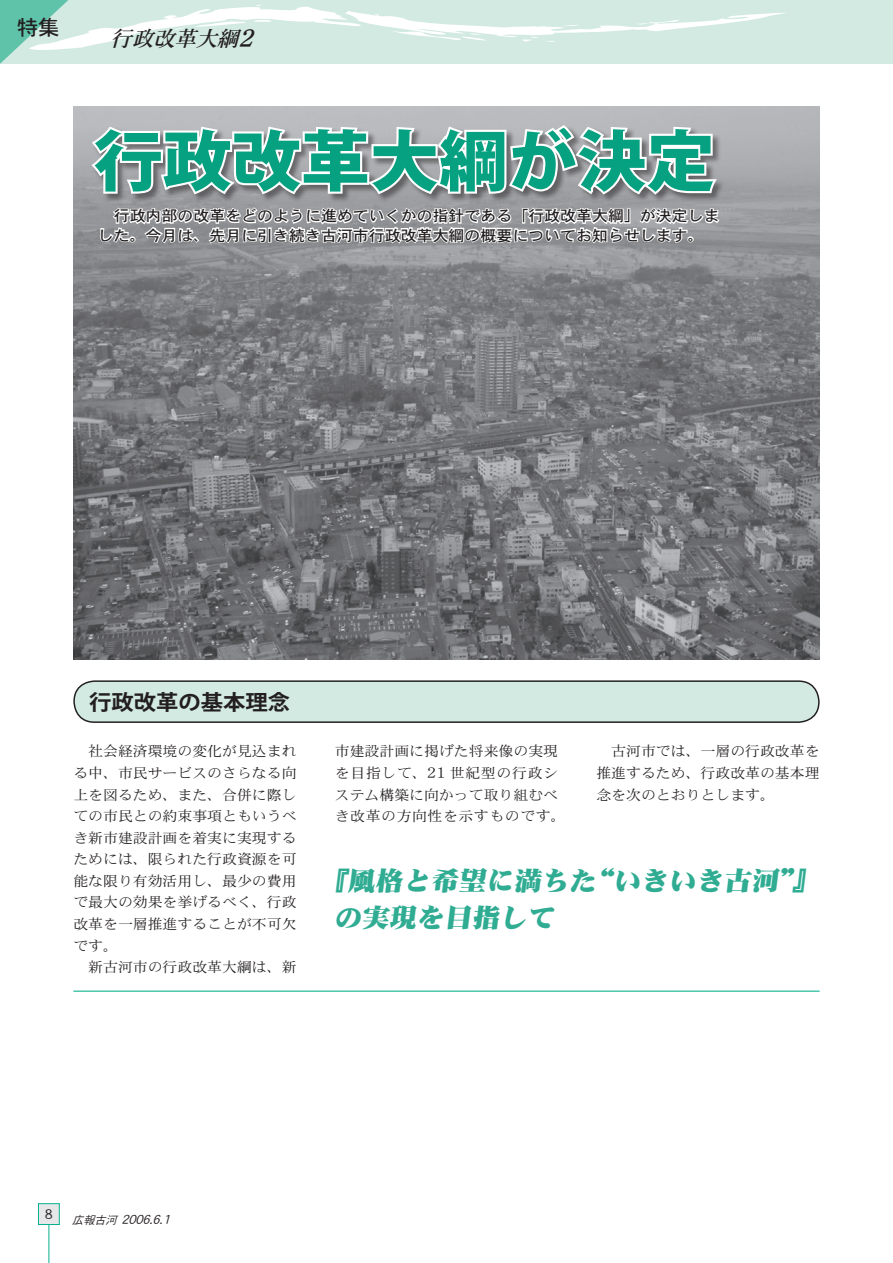
<style>
.page{position:relative;width:893px;height:1263px;background:#fff}
.page>*{position:absolute;margin:0;border:0;box-sizing:border-box;transform-origin:0 0}
.t1{font:800 65.7px "Koz Go Std";color:#05a181;scale:1.05 1}
.t2{font:26.25px/37.2px "DF Mincho Std W14";color:#30ac93;scale:1.05 1}
.t3{font:italic 21.3px "DFHS Mincho Std W5";color:#231f20}
.t4{font:21.3px "DFHS Gothic Std W5";color:#231f20}
.t5{font:700 21.15px "Koz Go Std";color:#231f20;scale:1.05 1}
.t6{font:15.15px/19.2px "DFHS Gothic Std W5";color:#231f20;scale:1.05 1}
.t7{font:14.1px/21.6px "DFHS Mincho Std W3";color:#231f20;text-align:justify;scale:1.05 1}
.t8{font:italic 13.95px "DFHS Gothic Std W3";color:#231f20}
.s1{font-size:26.55px}
.s2{font-size:16.2px}
.s3{font-size:11.1px}
</style>
<div class="page">
<img style="left:73px;top:106px;width:746px;height:553px">
<div style="left:0;top:0;width:893px;height:64px;background:#d2eae2"></div>
<hr style="left:49px;top:1214px;width:1px;height:49px;background:#05b08d">
<div style="left:38px;top:1204px;width:21px;height:20px;background:#e6e7e9"></div>
<div style="left:38px;top:1203px;width:22px;height:22px;border:1px solid #05b08d"></div>
<div style="left:74px;top:681px;width:745px;height:41px;background:#d2eae2;border-radius:21px"></div>
<div style="left:73px;top:680px;width:747px;height:43px;border:1px solid #231f20;border-radius:21px"></div>
<svg style="left:0;top:0;width:788px;height:274px"></svg>
<hr style="left:73px;top:990px;width:747px;height:2px;background:#05b08d">
<h3 class="t4" style="left:17px;top:16px;width:44px">特集</h3>
<h3 class="t3" style="left:111px;top:27px;width:152px">行政改革大綱<span class="s1">2</span></h3>
<h1 class="t1" style="left:94px;top:118px;width:594px">行政改革大綱が決定</h1>
<p class="t6" style="left:98px;top:206px;width:594px;text-indent:16px">行政内部の改革をどのように進めていくかの指針である「行政改革大綱」が決定しました。今月は、先月に引き続き古河市行政改革大綱の概要についてお知らせします。</p>
<h3 class="t5" style="left:89px;top:688px;width:193px">行政改革の基本理念</h3>
<p class="t7" style="left:73px;top:740px;width:214px;text-indent:15px">社会経済環境の変化が見込まれる中、市民サービスのさらなる向上を図るため、また、合併に際しての市民との約束事項ともいうべき新市建設計画を着実に実現するためには、限られた行政資源を可能な限り有効活用し、最少の費用で最大の効果を挙げるべく、行政改革を一層推進することが不可欠です。</p>
<p class="t7" style="left:88px;top:956px;width:200px">新古河市の行政改革大綱は、新</p>
<p class="t7" style="left:335px;top:740px;width:221px;text-align:left">市建設計画に掲げた将来像の実現を目指して、<span class="s2">21</span> 世紀型の行政システム構築に向かって取り組むべき改革の方向性を示すものです。</p>
<p class="t7" style="left:596px;top:740px;width:214px;text-indent:15px">古河市では、一層の行政改革を推進するため、行政改革の基本理念を次のとおりとします。</p>
<h2 class="t2" style="left:334px;top:862px;width:468px;text-indent:-14px">『風格と希望に満ちた“いきいき古河”』の実現を目指して</h2>
<p class="t8" style="left:72px;top:1212px;width:103px"><span class="s3">広報古河</span> 2006.6.1</p>
</div>
